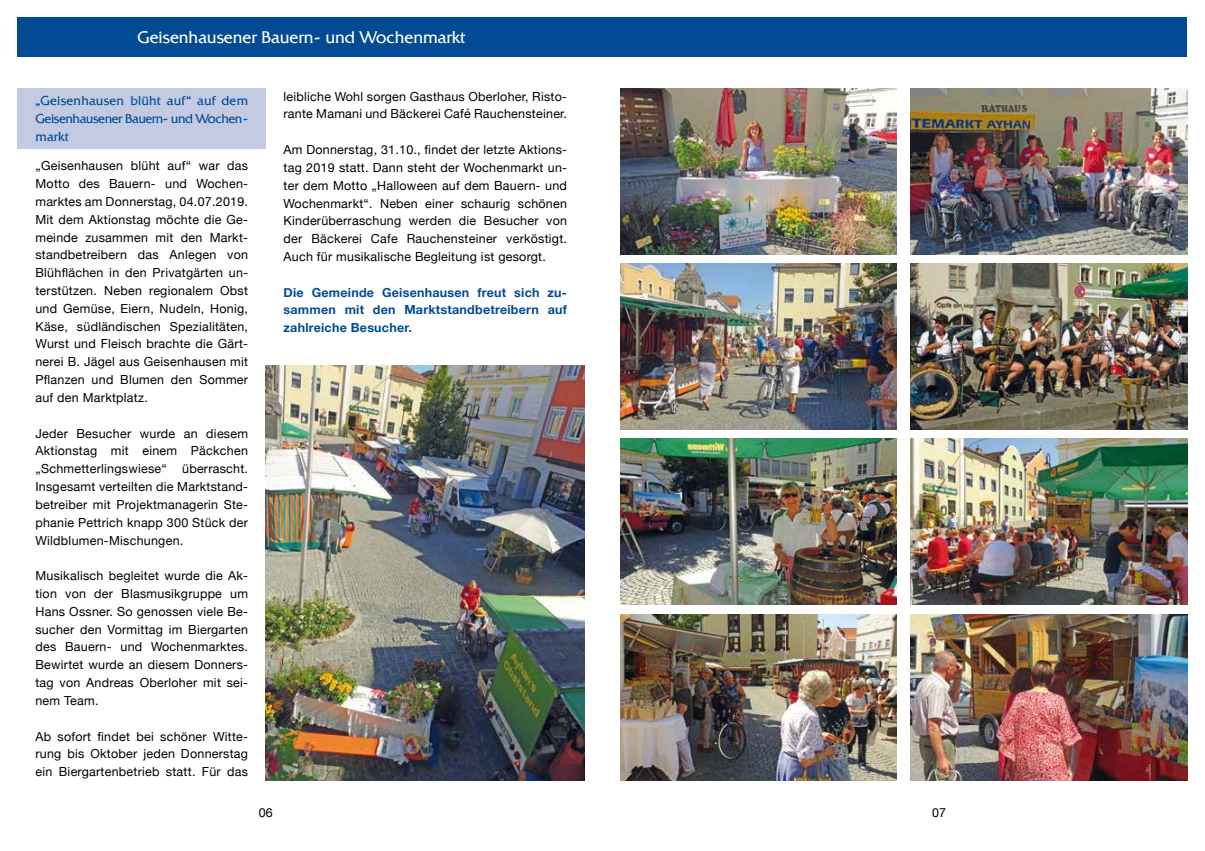
<style>
.page{position:relative;width:1205px;height:851px;background:#fff}
.page>*{position:absolute;margin:0;border:0;box-sizing:border-box;transform-origin:0 0}
.t1{font:300 16.25px "Quadrat Serial";color:#fff}
.t2{font:12.5px/17.8px "Helvetica Neue";letter-spacing:.02em;color:#000;text-align:justify}
.t3{font:700 12.5px/17.8px "Helvetica Neue";letter-spacing:.02em;color:#004b93;text-align:justify}
.t4{font:300 12.5px/17.8px "Quadrat Serial";letter-spacing:-.03em;color:#004b93;text-align:justify}
</style>
<div class="page">
<div style="left:18px;top:18px;width:1169px;height:39px;background:#004b93"></div>
<div style="left:18px;top:89px;width:248px;height:60px;background:#c4cae2"></div>
<img style="left:911px;top:89px;width:276px;height:166px">
<img style="left:911px;top:264px;width:276px;height:166px">
<img style="left:620px;top:264px;width:276px;height:166px">
<img style="left:620px;top:439px;width:276px;height:166px">
<img style="left:620px;top:614px;width:276px;height:166px">
<img style="left:911px;top:439px;width:276px;height:166px">
<img style="left:911px;top:614px;width:276px;height:166px">
<img style="left:620px;top:89px;width:276px;height:166px">
<img style="left:266px;top:366px;width:319px;height:414px">
<h1 class="t1" style="left:137px;top:27px;width:329px">Geisenhausener Bauern- und Wochenmarkt</h1>
<p class="t4" style="left:35px;top:92px;width:214px">„Geisenhausen blüht auf“ auf dem Geisenhausener Bauern- und Wochen&shy;markt</p>
<p class="t2" style="left:35px;top:157px;width:214px">„Geisenhausen blüht auf“ war das Motto des Bauern- und Wochen&shy;marktes am Donnerstag, 04.07.2019.<br>Mit dem Aktionstag möchte die Ge&shy;meinde zusammen mit den Markt&shy;standbetreibern das Anlegen von Blühflächen in den Privatgärten un&shy;terstützen. Neben regionalem Obst und Gemüse, Eiern, Nudeln, Honig, Käse, südländischen Spezialitäten, Wurst und Fleisch brachte die Gärt&shy;nerei B. Jägel aus Geisenhausen mit Pflanzen und Blumen den Sommer auf den Marktplatz.</p>
<p class="t2" style="left:35px;top:425px;width:214px">Jeder Besucher wurde an diesem Aktionstag mit einem Päckchen „Schmetterlingswiese“ überrascht.<br>Insgesamt verteilten die Marktstand&shy;betreiber mit Projektmanagerin Ste&shy;phanie Pettrich knapp 300 Stück der Wildblumen-Mischungen.</p>
<p class="t2" style="left:35px;top:567px;width:214px">Musikalisch begleitet wurde die Ak&shy;tion von der Blasmusikgruppe um Hans Ossner. So genossen viele Be&shy;sucher den Vormittag im Biergarten des Bauern- und Wochenmarktes.<br>Bewirtet wurde an diesem Donners&shy;tag von Andreas Oberloher mit sei&shy;nem Team.</p>
<p class="t2" style="left:35px;top:727px;width:214px">Ab sofort findet bei schöner Witte&shy;rung bis Oktober jeden Donnerstag ein Biergartenbetrieb statt. Für das</p>
<p class="t2" style="left:283px;top:88px;width:285px">leibliche Wohl sorgen Gasthaus Oberloher, Risto&shy;rante Mamani und Bäckerei Café Rauchensteiner.</p>
<p class="t2" style="left:283px;top:141px;width:285px">Am Donnerstag, 31.10., findet der letzte Aktions&shy;tag 2019 statt. Dann steht der Wochenmarkt un&shy;ter dem Motto „Halloween auf dem Bauern- und Wochenmarkt“. Neben einer schaurig schönen Kinderüberraschung werden die Besucher von der Bäckerei Cafe Rauchensteiner verköstigt.<br>Auch für musikalische Begleitung ist gesorgt.</p>
<p class="t3" style="left:283px;top:283px;width:285px">Die Gemeinde Geisenhausen freut sich zu&shy;sammen mit den Marktstandbetreibern auf zahlreiche Besucher.</p>
<p class="t2" style="left:259px;top:804px;width:15px">06</p>
<p class="t2" style="left:932px;top:804px;width:15px">07</p>
</div>
